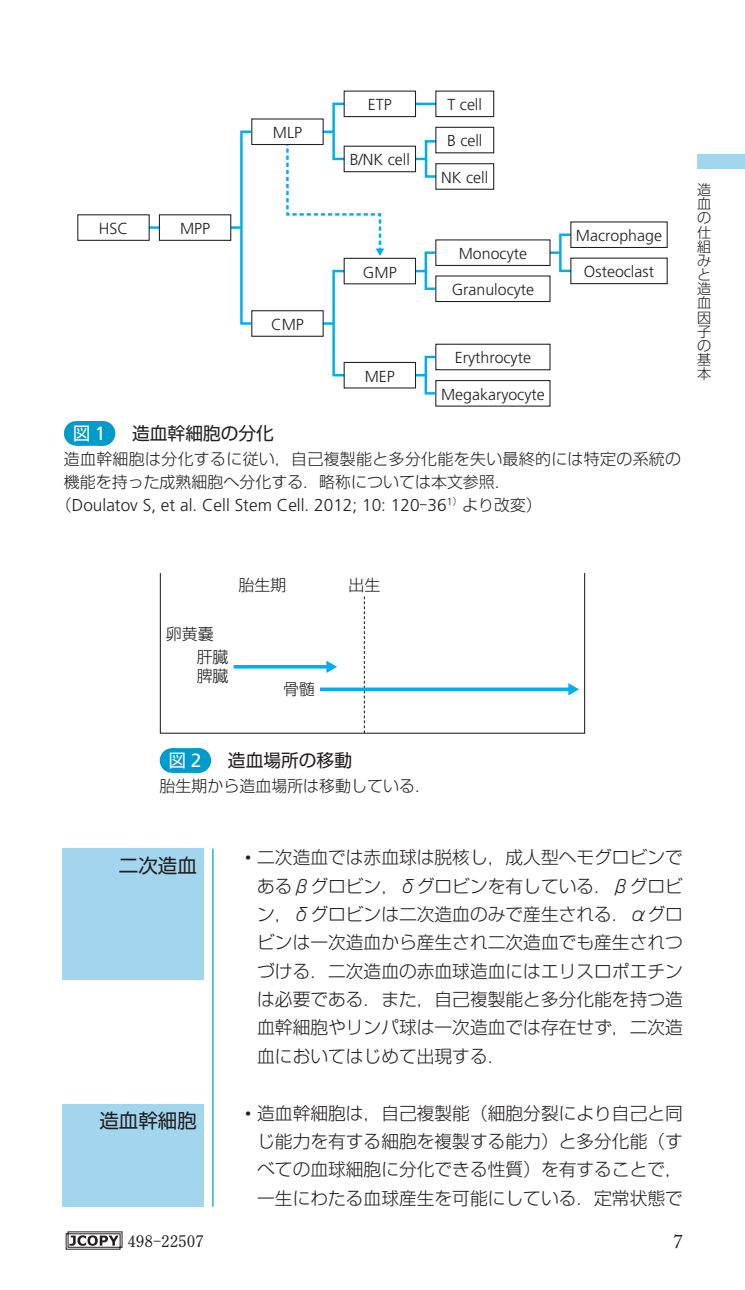
<style>
.page{position:relative;width:745px;height:1290px;background:#fff}
.page>*{position:absolute;margin:0;border:0;box-sizing:border-box;transform-origin:0 0}
.t1{font:19.5px "Shin Go Pr 6";color:#231f20}
.t2{font:19.5px "Adobe Caslon Pro";color:#231f20}
.t3{font:300 17.75px/28.2px "Shin Go Pr 6";color:#231f20;text-align:justify}
.t4{font:17.75px "Shin Go Pr 6";color:#231f20}
.t5{font:300 17.25px "Frutiger";color:#231f20}
.t6{font:300 16px "Frutiger LT Std";color:#231f20}
.t7{font:300 16px/23px "Shin Go Pr 6";letter-spacing:.02em;color:#231f20}
.t8{font:300 16px "Shin Go Pr 6";color:#231f20}
.t9{font:300 16px/23px "Shin Go Pr 5";color:#231f20}
.t10{font:700 16px "Futo Min A101 Pr 5";color:#231f20}
.t11{font:300 14.25px/14.2px "Shin Go Pr 6";color:#231f20;text-align:justify}
.s1{color:#fff}
.s2{font-family:"Frutiger";font-size:19.25px;color:#fff}
.s3{font-family:"Shin Go Pr 6";font-size:16px}
.s4{font-size:35.5px}
</style>
<div class="page">
<svg style="left:65px;top:1231px;width:58px;height:19px"></svg>
<div style="left:696px;top:154px;width:48px;height:14px;background:#a1d6ee"></div>
<div style="left:62px;top:849px;width:142px;height:131px;background:#a1d6ee"></div>
<div style="left:62px;top:1104px;width:142px;height:102px;background:#a1d6ee"></div>
<div style="left:332px;top:103px;width:13px;height:57px;border:2px solid #00aeef"></div>
<svg style="left:323px;top:130px;width:10px;height:3px"></svg>
<svg style="left:323px;top:322px;width:9px;height:3px"></svg>
<div style="left:240px;top:130px;width:13px;height:195px;border:2px solid #00aeef"></div>
<svg style="left:150px;top:226px;width:9px;height:3px"></svg>
<svg style="left:231px;top:226px;width:10px;height:3px"></svg>
<div style="left:332px;top:270px;width:13px;height:106px;border:2px solid #00aeef"></div>
<hr style="left:414px;top:103px;width:22px;height:2px;background:#00aeef">
<svg style="left:416px;top:158px;width:8px;height:2px"></svg>
<div style="left:424px;top:140px;width:13px;height:38px;border:2px solid #00aeef"></div>
<div style="left:558px;top:233px;width:14px;height:39px;border:2px solid #00aeef"></div>
<svg style="left:550px;top:251px;width:10px;height:3px"></svg>
<div style="left:424px;top:251px;width:13px;height:39px;border:2px solid #00aeef"></div>
<svg style="left:416px;top:270px;width:9px;height:2px"></svg>
<svg style="left:416px;top:374px;width:8px;height:2px"></svg>
<div style="left:424px;top:356px;width:13px;height:39px;border:2px solid #00aeef"></div>
<svg style="left:286px;top:144px;width:98px;height:112px"></svg>
<div style="left:570px;top:221px;width:97px;height:27px;border:1px solid #231f20"></div>
<div style="left:570px;top:258px;width:97px;height:26px;border:1px solid #231f20"></div>
<div style="left:435px;top:239px;width:115px;height:27px;border:1px solid #231f20"></div>
<div style="left:435px;top:275px;width:115px;height:27px;border:1px solid #231f20"></div>
<div style="left:435px;top:344px;width:115px;height:26px;border:1px solid #231f20"></div>
<div style="left:435px;top:380px;width:115px;height:27px;border:1px solid #231f20"></div>
<div style="left:343px;top:362px;width:73px;height:26px;border:1px solid #231f20"></div>
<div style="left:343px;top:258px;width:73px;height:26px;border:1px solid #231f20"></div>
<div style="left:344px;top:146px;width:71px;height:26px;background:#fff"></div>
<div style="left:343px;top:146px;width:73px;height:26px;border:1px solid #231f20"></div>
<div style="left:343px;top:91px;width:73px;height:26px;border:1px solid #231f20"></div>
<div style="left:435px;top:91px;width:59px;height:26px;border:1px solid #231f20"></div>
<div style="left:435px;top:127px;width:59px;height:26px;border:1px solid #231f20"></div>
<div style="left:435px;top:163px;width:59px;height:27px;border:1px solid #231f20"></div>
<div style="left:251px;top:118px;width:72px;height:27px;border:1px solid #231f20"></div>
<div style="left:251px;top:310px;width:72px;height:27px;border:1px solid #231f20"></div>
<div style="left:159px;top:214px;width:72px;height:27px;border:1px solid #231f20"></div>
<div style="left:77px;top:214px;width:73px;height:27px;border:1px solid #231f20"></div>
<div style="left:76px;top:421px;width:26px;height:25px;background:#009bca"></div>
<svg style="left:89px;top:421px;width:14px;height:25px"></svg>
<div style="left:172px;top:748px;width:26px;height:25px;background:#009bca"></div>
<svg style="left:185px;top:748px;width:14px;height:25px"></svg>
<div style="left:160px;top:572px;width:424px;height:162px;border:1px solid #231f20"></div>
<svg style="left:363px;top:596px;width:1px;height:137px"></svg>
<hr style="left:233px;top:665px;width:95px;height:3px;background:#00aeef">
<svg style="left:326px;top:660px;width:11px;height:13px"></svg>
<svg style="left:320px;top:687px;width:248px;height:4px"></svg>
<svg style="left:568px;top:683px;width:10px;height:12px"></svg>
<hr style="left:212px;top:849px;width:1px;height:357px;background:#13b0de">
<p class="t6" style="left:99px;top:219px;width:31px">HSC</p>
<p class="t6" style="left:180px;top:219px;width:32px">MPP</p>
<p class="t6" style="left:273px;top:124px;width:31px">MLP</p>
<p class="t6" style="left:271px;top:315px;width:34px">CMP</p>
<p class="t6" style="left:367px;top:96px;width:25px">ETP</p>
<p class="t6" style="left:447px;top:96px;width:36px">T cell</p>
<p class="t6" style="left:447px;top:132px;width:37px">B cell</p>
<p class="t6" style="left:441px;top:168px;width:48px">NK cell</p>
<p class="t6" style="left:349px;top:151px;width:62px">B/NK cell</p>
<p class="t6" style="left:363px;top:263px;width:35px">GMP</p>
<p class="t6" style="left:364px;top:367px;width:32px">MEP</p>
<p class="t6" style="left:458px;top:245px;width:70px">Monocyte</p>
<p class="t6" style="left:451px;top:281px;width:84px">Granulocyte</p>
<p class="t6" style="left:454px;top:349px;width:78px">Erythrocyte</p>
<p class="t6" style="left:441px;top:385px;width:105px">Megakaryocyte</p>
<p class="t6" style="left:575px;top:227px;width:87px">Macrophage</p>
<p class="t6" style="left:583px;top:263px;width:71px">Osteoclast</p>
<p class="t4" style="left:73px;top:419px;width:203px"><span class="s1">図</span> <span class="s2">1</span> 　造血幹細胞の分化</p>
<p class="t7" style="left:64px;top:446px;width:618px">造血幹細胞は分化するに従い，自己複製能と多分化能を失い最終的には特定の系統の機能を持った成熟細胞へ分化する．略称については本文参照．</p>
<p class="t5" style="left:56px;top:495px;width:487px"><span class="s3">（</span>Doulatov S, et al. Cell Stem Cell. 2012; 10: 120<span class="s3">-</span>36<sup>1</sup><sup>）</sup><span class="s3">より改変）</span></p>
<p class="t11" style="left:696px;top:181px;width:15px">造血の仕組みと造血因子の基本</p>
<p class="t9" style="left:238px;top:572px;width:49px">胎生期</p>
<p class="t9" style="left:348px;top:572px;width:33px">出生</p>
<p class="t9" style="left:196px;top:620px;width:33px;text-indent:-31px">卵黄嚢肝臓</p>
<p class="t9" style="left:196px;top:663px;width:33px">脾臓</p>
<p class="t9" style="left:283px;top:676px;width:33px">骨髄</p>
<p class="t4" style="left:168px;top:746px;width:185px"><span class="s1">図</span> <span class="s2">2</span> 　造血場所の移動</p>
<p class="t8" style="left:159px;top:773px;width:273px">胎生期から造血場所は移動している．</p>
<p class="t1" style="left:119px;top:849px;width:79px">二次造血</p>
<p class="t1" style="left:99px;top:1105px;width:99px">造血幹細胞</p>
<p class="t3" style="left:257px;top:842px;width:427px;text-indent:-27px"><span class="s4">・</span>二次造血では赤血球は脱核し，成人型ヘモグロビンであるβグロビン，δグロビンを有している．βグロビン，δグロビンは二次造血のみで産生される．αグロビンは一次造血から産生され二次造血でも産生されつづける．二次造血の赤血球造血にはエリスロポエチンは必要である．また，自己複製能と多分化能を持つ造血幹細胞やリンパ球は一次造血では存在せず，二次造血においてはじめて出現する．</p>
<p class="t3" style="left:257px;top:1097px;width:427px;text-indent:-27px"><span class="s4">・</span>造血幹細胞は，自己複製能（細胞分裂により自己と同じ能力を有する細胞を複製する能力）と多分化能（すべての血球細胞に分化できる性質）を有することで，一生にわたる血球産生を可能にしている．定常状態で</p>
<p class="t10" style="left:127px;top:1228px;width:78px">498-22507</p>
<p class="t2" style="left:672px;top:1230px;width:11px">7</p>
</div>
